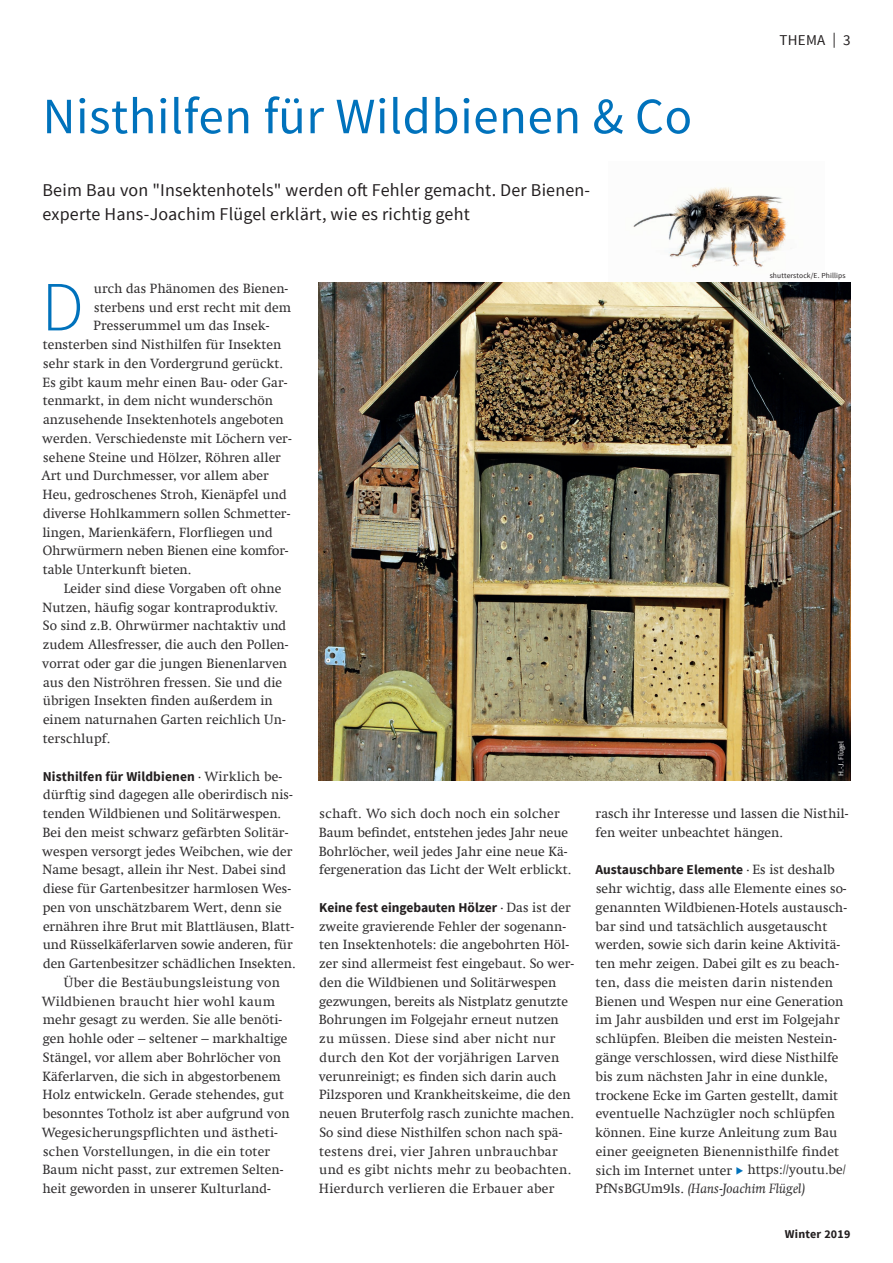
<style>
.page{position:relative;width:893px;height:1263px;background:#fff}
.page>*{position:absolute;margin:0;border:0;box-sizing:border-box;transform-origin:0 0}
.t1{font:300 70.35px "Source Sans Pro";color:#0072bc}
.t2{font:51px "Source Sans Pro";letter-spacing:.01em;color:#0072bc}
.t3{font:18px/24px "Source Sans Pro";letter-spacing:.01em;color:#231f20}
.t4{font:15px "Source Sans Pro";letter-spacing:.02em;color:#231f20}
.t5{font:13.5px/18.8px "Swift Com";color:#312f30}
.t6{font:700 13.5px "Source Sans Pro";color:#231f20}
.t7{font:13.5px "Swift Com";letter-spacing:.02em;color:#312f30}
.t8{font:700 12px "Source Sans Pro";letter-spacing:.02em;color:#231f20}
.t9{font:7.5px "Source Sans Pro";letter-spacing:.02em;color:#231f20}
.t10{font:7.5px "Source Sans Pro";color:#fff}
.s1{font-family:"Swift Com";font-weight:400;color:#312f30}
.s2{color:#0072bc}
.s3{font-style:italic}
</style>
<div class="page">
<img style="left:608px;top:187px;width:216px;height:96px">
<img style="left:319px;top:283px;width:531px;height:497px">
<h2 class="t2" style="left:43px;top:85px;width:651px">Nisthilfen für Wildbienen &amp; Co</h2>
<h3 class="t3" style="left:43px;top:178px;width:549px">Beim Bau von "Insektenhotels" werden oft Fehler gemacht. Der Bienen&shy;experte Hans-Joachim Flügel erklärt, wie es richtig geht</h3>
<p class="t4" style="left:779px;top:31px;width:72px">THEMA | 3</p>
<p class="t9" style="left:770px;top:271px;width:77px">shutterstock/E. Phillips</p>
<h1 class="t1" style="left:41px;top:264px;width:44px">D</h1>
<p class="t5" style="left:94px;top:279px;width:196px">urch das Phänomen des Bienen-</p>
<p class="t5" style="left:94px;top:298px;width:199px">sterbens und erst recht mit dem</p>
<p class="t5" style="left:94px;top:316px;width:177px">Presserummel um das Insek-</p>
<p class="t5" style="left:43px;top:335px;width:240px">tensterben sind Nisthilfen für Insekten</p>
<p class="t5" style="left:43px;top:354px;width:241px">sehr stark in den Vordergrund gerückt.</p>
<p class="t5" style="left:43px;top:373px;width:246px">Es gibt kaum mehr einen Bau- oder Gar-</p>
<p class="t5" style="left:43px;top:391px;width:232px">tenmarkt, in dem nicht wunderschön</p>
<p class="t5" style="left:43px;top:410px;width:242px">anzusehende Insektenhotels angeboten</p>
<p class="t5" style="left:43px;top:429px;width:251px">werden. Verschiedenste mit Löchern ver-</p>
<p class="t5" style="left:43px;top:448px;width:239px">sehene Steine und Hölzer, Röhren aller</p>
<p class="t5" style="left:42px;top:466px;width:229px">Art und Durchmesser, vor allem aber</p>
<p class="t5" style="left:42px;top:485px;width:246px">Heu, gedroschenes Stroh, Kienäpfel und</p>
<p class="t5" style="left:43px;top:504px;width:249px">diverse Hohlkammern sollen Schmetter-</p>
<p class="t5" style="left:42px;top:523px;width:232px">lingen, Marienkäfern, Florfliegen und</p>
<p class="t5" style="left:43px;top:541px;width:247px">Ohrwürmern neben Bienen eine komfor-</p>
<p class="t5" style="left:43px;top:560px;width:150px">table Unterkunft bieten.</p>
<p class="t5" style="left:64px;top:579px;width:219px">Leider sind diese Vorgaben oft ohne</p>
<p class="t5" style="left:43px;top:598px;width:237px">Nutzen, häufig sogar kontraproduktiv.</p>
<p class="t5" style="left:43px;top:616px;width:245px">So sind z.B. Ohrwürmer nachtaktiv und</p>
<p class="t5" style="left:43px;top:635px;width:247px">zudem Allesfresser, die auch den Pollen-</p>
<p class="t5" style="left:43px;top:654px;width:246px">vorrat oder gar die jungen Bienenlarven</p>
<p class="t5" style="left:43px;top:673px;width:241px">aus den Niströhren fressen. Sie und die</p>
<p class="t5" style="left:43px;top:691px;width:232px">übrigen Insekten finden außerdem in</p>
<p class="t5" style="left:43px;top:710px;width:244px">einem naturnahen Garten reichlich Un-</p>
<p class="t5" style="left:43px;top:729px;width:69px">terschlupf.</p>
<p class="t6" style="left:43px;top:767px;width:241px">Nisthilfen für Wildbienen <sup>.</sup> <span class="s1">Wirklich be-</span></p>
<p class="t5" style="left:43px;top:785px;width:251px">dürftig sind dagegen alle oberirdisch nis-</p>
<p class="t5" style="left:43px;top:804px;width:240px">tenden Wildbienen und Solitärwespen.</p>
<p class="t5" style="left:42px;top:823px;width:247px">Bei den meist schwarz gefärbten Solitär-</p>
<p class="t5" style="left:43px;top:841px;width:251px">wespen versorgt jedes Weibchen, wie der</p>
<p class="t5" style="left:43px;top:860px;width:245px">Name besagt, allein ihr Nest. Dabei sind</p>
<p class="t5" style="left:43px;top:879px;width:250px">diese für Gartenbesitzer harmlosen Wes-</p>
<p class="t5" style="left:43px;top:898px;width:241px">pen von unschätzbarem Wert, denn sie</p>
<p class="t5" style="left:43px;top:916px;width:252px">ernähren ihre Brut mit Blattläusen, Blatt-</p>
<p class="t5" style="left:43px;top:935px;width:252px">und Rüsselkäferlarven sowie anderen, für</p>
<p class="t5" style="left:43px;top:954px;width:254px">den Gartenbesitzer schädlichen Insekten.</p>
<p class="t7" style="left:64px;top:974px;width:218px">Über die Bestäubungsleistung von</p>
<p class="t7" style="left:42px;top:993px;width:235px">Wildbienen braucht hier wohl kaum</p>
<p class="t5" style="left:43px;top:1010px;width:241px">mehr gesagt zu werden. Sie alle benöti-</p>
<p class="t5" style="left:43px;top:1029px;width:246px">gen hohle oder – seltener – markhaltige</p>
<p class="t5" style="left:43px;top:1048px;width:240px">Stängel, vor allem aber Bohrlöcher von</p>
<p class="t5" style="left:43px;top:1066px;width:240px">Käferlarven, die sich in abgestorbenem</p>
<p class="t5" style="left:42px;top:1085px;width:243px">Holz entwickeln. Gerade stehendes, gut</p>
<p class="t5" style="left:43px;top:1104px;width:248px">besonntes Totholz ist aber aufgrund von</p>
<p class="t5" style="left:42px;top:1123px;width:238px">Wegesicherungspflichten und ästheti-</p>
<p class="t5" style="left:43px;top:1141px;width:229px">schen Vorstellungen, in die ein toter</p>
<p class="t5" style="left:42px;top:1160px;width:242px">Baum nicht passt, zur extremen Selten-</p>
<p class="t5" style="left:42px;top:1179px;width:230px">heit geworden in unserer Kulturland-</p>
<p class="t5" style="left:319px;top:804px;width:254px">schaft. Wo sich doch noch ein solcher Baum befindet, entstehen jedes Jahr neue Bohrlöcher, weil jedes Jahr eine neue Kä&shy;fergeneration das Licht der Welt erblickt.</p>
<p class="t6" style="left:319px;top:899px;width:253px">Keine fest eingebauten Hölzer <sup>.</sup> <span class="s1">Das ist der</span></p>
<p class="t5" style="left:319px;top:917px;width:257px">zweite gravierende Fehler der sogenann&shy;ten Insektenhotels: die angebohrten Höl&shy;zer sind allermeist fest eingebaut. So wer&shy;den die Wildbienen und Solitärwespen gezwungen, bereits als Nistplatz genutzte Bohrungen im Folgejahr erneut nutzen zu müssen. Diese sind aber nicht nur durch den Kot der vorjährigen Larven verunreinigt; es finden sich darin auch Pilzsporen und Krankheitskeime, die den neuen Bruterfolg rasch zunichte machen.<br>So sind diese Nisthilfen schon nach spä&shy;testens drei, vier Jahren unbrauchbar und es gibt nichts mehr zu beobachten.<br>Hierdurch verlieren die Erbauer aber</p>
<p class="t10" style="left:836px;top:776px;width:36px;rotate:-90deg">H.-J. Flügel</p>
<p class="t5" style="left:596px;top:804px;width:254px">rasch ihr Interesse und lassen die Nisthil&shy;fen weiter unbeachtet hängen.</p>
<p class="t6" style="left:595px;top:861px;width:241px">Austauschbare Elemente <sup>.</sup> <span class="s1">Es ist deshalb</span></p>
<p class="t5" style="left:595px;top:879px;width:253px">sehr wichtig, dass alle Elemente eines so&shy;genannten Wildbienen-Hotels austausch&shy;bar sind und tatsächlich ausgetauscht werden, sowie sich darin keine Aktivitä&shy;ten mehr zeigen. Dabei gilt es zu beach&shy;ten, dass die meisten darin nistenden Bienen und Wespen nur eine Generation im Jahr ausbilden und erst im Folgejahr schlüpfen. Bleiben die meisten Nestein&shy;gänge verschlossen, wird diese Nisthilfe bis zum nächsten Jahr in eine dunkle, trockene Ecke im Garten gestellt, damit eventuelle Nachzügler noch schlüpfen können. Eine kurze Anleitung zum Bau einer geeigneten Bienennisthilfe findet sich im Internet unter <span class="s2">◆</span> https://youtu.be/ PfNsBGUm9ls. <span class="s3">(Hans-Joachim Flügel)</span></p>
<p class="t8" style="left:785px;top:1226px;width:67px">Winter 2019</p>
</div>
